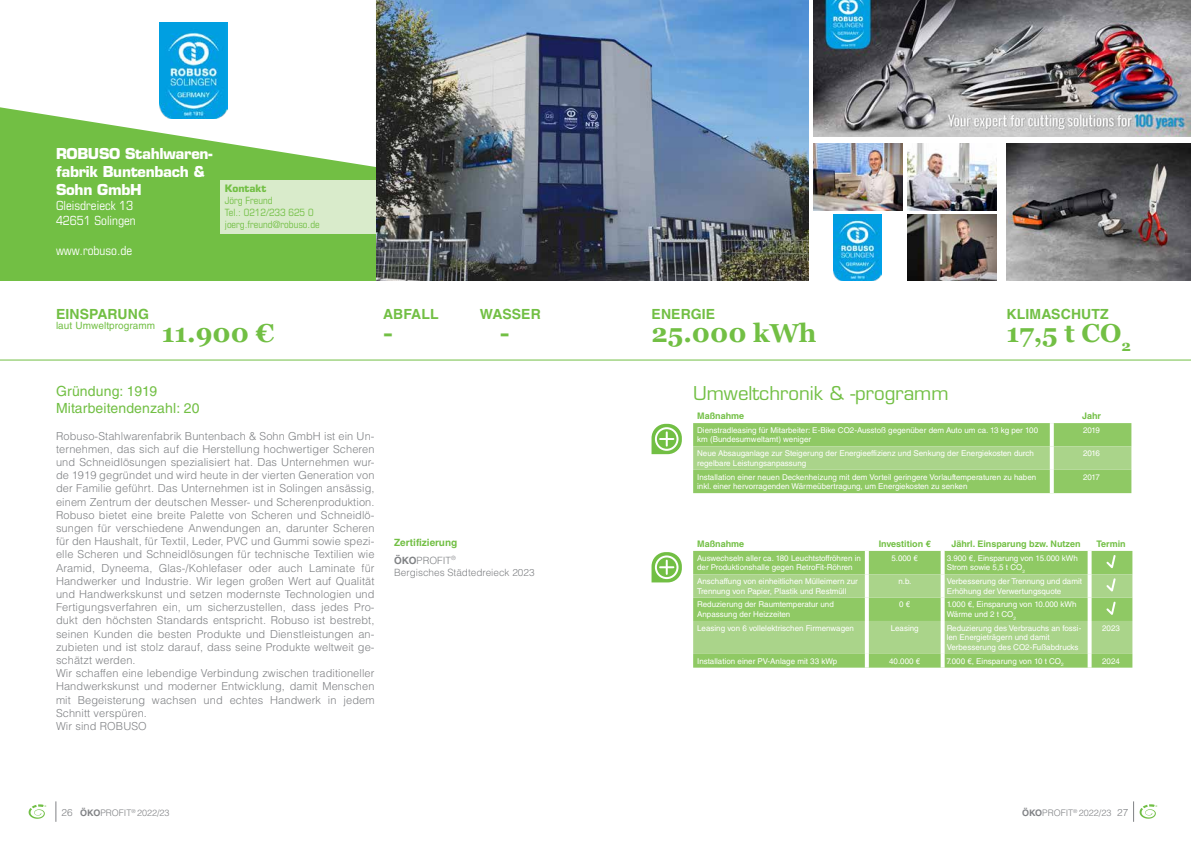
<style>
.page{position:relative;width:1191px;height:842px;background:#fff}
.page>*{position:absolute;margin:0;border:0;box-sizing:border-box;transform-origin:0 0}
.t1{font:700 26px "Georgia";color:#72bf44}
.t2{font:18.6px "Eurostile LT Std";color:#72bf44}
.t3{font:700 14.7px/17.6px "Eurostile LT Std";letter-spacing:-.02em;color:#fff}
.t4{font:700 14px "Helvetica LT Std";letter-spacing:.01em;color:#72bf44}
.t5{font:14px/16.8px "Helvetica LT Std";letter-spacing:.01em;color:#72bf44}
.t6{font:condensed 12.6px/15.1px "Eurostile LT Std";color:#fff}
.t7{font:300 11px/13.2px "Helvetica LT Std";letter-spacing:.01em;color:#808285}
.t8{font:condensed 10px/12px "Eurostile LT Std";color:#72bf44}
.t9{font:300 10px "Helvetica LT Std";color:#808285}
.t10{font:700 10px/18px "Helvetica LT Std";color:#72bf44}
.t11{font:10px "Helvetica LT Std";letter-spacing:.01em;color:#72bf44}
.t12{font:700 10px "Eurostile LT Std";color:#72bf44}
.t13{font:700 9px "Helvetica LT Std";color:#72bf44}
.t14{font:300 9px "Helvetica LT Std";color:#808285}
.t15{font:8px/9.6px "Helvetica LT Std";color:#fff}
.t16{font:300 5.2px "Helvetica LT Std";color:#808285}
.t17{font:2.2px "Oswald";color:#71bf45}
.s1{color:#808285}
.s2{font-weight:300;color:#808285}
.s3{font-weight:700}
</style>
<div class="page">
<div style="left:0;top:0;width:376px;height:281px;background:#72bf44"></div>
<div style="left:220px;top:180px;width:156px;height:54px;background:#d9ebcb"></div>
<svg style="left:0;top:0;width:376px;height:167px;fill:#fff"></svg>
<hr style="left:0;top:360px;width:1191px;height:1px;background:#72bf44">
<svg style="left:56px;top:801px;width:1px;height:21px"></svg>
<svg style="left:651px;top:424px;width:31px;height:30px"></svg>
<svg style="left:651px;top:552px;width:31px;height:30px"></svg>
<svg style="left:29px;top:804px;width:16px;height:15px"></svg>
<svg style="left:1133px;top:801px;width:22px;height:21px"></svg>
<svg style="left:693px;top:423px;width:438px;height:70px;background:#99cd72"></svg>
<svg style="left:1049px;top:423px;width:4px;height:23px"></svg>
<svg style="left:1049px;top:446px;width:4px;height:24px"></svg>
<svg style="left:1049px;top:470px;width:4px;height:23px"></svg>
<svg style="left:693px;top:654px;width:439px;height:14px;background:#92ca68"></svg>
<svg style="left:865px;top:654px;width:4px;height:14px"></svg>
<svg style="left:940px;top:654px;width:4px;height:14px"></svg>
<svg style="left:1087px;top:654px;width:4px;height:14px"></svg>
<svg style="left:693px;top:550px;width:439px;height:104px;background:#a1d17e"></svg>
<img style="left:834px;top:214px;width:47px;height:67px">
<img style="left:1006px;top:144px;width:185px;height:137px">
<img style="left:813px;top:0;width:378px;height:137px">
<img style="left:376px;top:0;width:432px;height:281px">
<img style="left:160px;top:23px;width:67px;height:96px">
<img style="left:907px;top:144px;width:89px;height:66px">
<img style="left:813px;top:144px;width:89px;height:66px">
<img style="left:907px;top:214px;width:89px;height:67px">
<h3 class="t3" style="left:56px;top:145px;width:158px">ROBUSO Stahlwaren&shy;fabrik Buntenbach &amp;<br>Sohn GmbH</h3>
<p class="t6" style="left:56px;top:198px;width:81px">Gleisdreieck 13<br>42651 Solingen</p>
<p class="t6" style="left:56px;top:243px;width:78px">www.robuso.de</p>
<p class="t12" style="left:225px;top:182px;width:43px">Kontakt</p>
<p class="t8" style="left:225px;top:194px;width:96px">Jörg Freund<br>Tel.: 0212/233 625 0 joerg.freund@robuso.de</p>
<p class="t4" style="left:56px;top:306px;width:94px">EINSPARUNG</p>
<p class="t11" style="left:56px;top:320px;width:101px">laut Umweltprogramm</p>
<p class="t4" style="left:383px;top:306px;width:57px">ABFALL</p>
<p class="t4" style="left:480px;top:306px;width:62px">WASSER</p>
<p class="t4" style="left:651px;top:306px;width:65px">ENERGIE</p>
<p class="t4" style="left:1006px;top:306px;width:104px">KLIMASCHUTZ</p>
<h1 class="t1" style="left:162px;top:316px;width:114px">11.900 €</h1>
<h1 class="t1" style="left:651px;top:316px;width:167px">25.000 kWh</h1>
<h1 class="t1" style="left:383px;top:316px;width:11px">-</h1>
<h1 class="t1" style="left:500px;top:316px;width:11px">-</h1>
<h1 class="t1" style="left:1006px;top:316px;width:126px">17,5 t CO<sub>2</sub></h1>
<p class="t5" style="left:56px;top:383px;width:145px">Gründung: 1919<br>Mitarbeitendenzahl: 20</p>
<p class="t7" style="left:56px;top:429px;width:320px">Robuso-Stahlwarenfabrik Buntenbach &amp; Sohn GmbH ist ein Un&shy;ternehmen, das sich auf die Herstellung hochwertiger Scheren und Schneidlösungen spezialisiert hat. Das Unternehmen wur&shy;de 1919 gegründet und wird heute in der vierten Generation von der Familie geführt. Das Unternehmen ist in Solingen ansässig, einem Zentrum der deutschen Messer- und Scherenproduktion.<br>Robuso bietet eine breite Palette von Scheren und Schneidlö&shy;sungen für verschiedene Anwendungen an, darunter Scheren für den Haushalt, für Textil, Leder, PVC und Gummi sowie spezi&shy;elle Scheren und Schneidlösungen für technische Textilien wie Aramid, Dyneema, Glas-/Kohlefaser oder auch Laminate für Handwerker und Industrie. Wir legen großen Wert auf Qualität und Handwerkskunst und setzen modernste Technologien und Fertigungsverfahren ein, um sicherzustellen, dass jedes Pro&shy;dukt den höchsten Standards entspricht. Robuso ist bestrebt, seinen Kunden die besten Produkte und Dienstleistungen an&shy;zubieten und ist stolz darauf, dass seine Produkte weltweit ge&shy;schätzt werden.<br>Wir schaffen eine lebendige Verbindung zwischen traditioneller Handwerkskunst und moderner Entwicklung, damit Menschen mit Begeisterung wachsen und echtes Handwerk in jedem Schnitt verspüren.<br>Wir sind ROBUSO</p>
<p class="t10" style="left:394px;top:533px;width:65px">Zertifizierung<br><span class="s1">ÖKO</span><span class="s2">PROFIT</span><sup>®</sup></p>
<p class="t9" style="left:394px;top:566px;width:142px">Bergisches Städtedreieck 2023</p>
<h2 class="t2" style="left:693px;top:382px;width:257px">Umweltchronik &amp; -programm</h2>
<p class="t13" style="left:697px;top:410px;width:49px">Maßnahme</p>
<p class="t13" style="left:1082px;top:410px;width:20px">Jahr</p>
<p class="t15" style="left:697px;top:425px;width:342px">Dienstradleasing für Mitarbeiter: E-Bike CO2-Ausstoß gegenüber dem Auto um ca. 13 kg per 100 km (Bundesumweltamt) weniger</p>
<p class="t15" style="left:1083px;top:425px;width:18px">2019</p>
<p class="t15" style="left:697px;top:449px;width:338px">Neue Absauganlage zur Steigerung der Energieeffizienz und Senkung der Energiekosten durch regelbare Leistungsanpassung</p>
<p class="t15" style="left:1083px;top:449px;width:18px">2016</p>
<p class="t15" style="left:697px;top:472px;width:340px">Installation einer neuen Deckenheizung mit dem Vorteil geringere Vorlauftemperaturen zu haben inkl. einer hervorragenden Wärmeübertragung, um Energiekosten zu senken</p>
<p class="t15" style="left:1083px;top:472px;width:18px">2017</p>
<p class="t13" style="left:697px;top:538px;width:49px">Maßnahme</p>
<p class="t13" style="left:878px;top:538px;width:53px">Investition €</p>
<p class="t13" style="left:951px;top:538px;width:131px">Jährl. Einsparung bzw. Nutzen</p>
<p class="t13" style="left:1096px;top:538px;width:31px">Termin</p>
<p class="t15" style="left:697px;top:553px;width:165px">Auswechseln aller ca. 180 Leuchtstoffröhren in der Produktionshalle gegen RetroFit-Röhren</p>
<p class="t15" style="left:891px;top:553px;width:28px">5.000 €</p>
<p class="t15" style="left:946px;top:553px;width:133px">3.900 €, Einsparung von 15.000 kWh<br>Strom sowie 5,5 t CO<sub>2</sub></p>
<p class="t15" style="left:697px;top:576px;width:162px">Anschaffung von einheitlichen Mülleimern zur<br>Trennung von Papier, Plastik und Restmüll</p>
<p class="t15" style="left:898px;top:576px;width:15px">n.b.</p>
<p class="t15" style="left:946px;top:576px;width:137px">Verbesserung der Trennung und damit<br>Erhöhung der Verwertungsquote</p>
<p class="t15" style="left:697px;top:600px;width:138px">Reduzierung der Raumtemperatur und<br>Anpassung der Heizzeiten</p>
<p class="t15" style="left:899px;top:600px;width:13px">0 €</p>
<p class="t15" style="left:946px;top:600px;width:131px">1.000 €, Einsparung von 10.000 kWh<br>Wärme und 2 t CO<sub>2</sub></p>
<p class="t15" style="left:697px;top:623px;width:158px">Leasing von 6 vollelektrischen Firmenwagen</p>
<p class="t15" style="left:890px;top:623px;width:30px">Leasing</p>
<p class="t15" style="left:946px;top:623px;width:136px">Reduzierung des Verbrauchs an fossi&shy;len Energieträgern und damit<br>Verbesserung des CO2-Fußabdrucks</p>
<p class="t15" style="left:1102px;top:623px;width:19px">2023</p>
<p class="t15" style="left:697px;top:656px;width:142px">Installation einer PV-Anlage mit 33 kWp</p>
<p class="t15" style="left:889px;top:656px;width:33px">40.000 €</p>
<p class="t15" style="left:946px;top:656px;width:119px">7.000 €, Einsparung von 10 t CO<sub>2</sub></p>
<p class="t15" style="left:1102px;top:656px;width:19px">2024</p>
<p class="t17" style="left:44px;top:804px;width:3px">®</p>
<p class="t17" style="left:1155px;top:804px;width:3px">®</p>
<p class="t9" style="left:62px;top:806px;width:13px">26</p>
<p class="t14" style="left:1022px;top:807px;width:53px"><span class="s3">ÖKO</span>PROFIT</p>
<p class="t9" style="left:1117px;top:806px;width:13px">27</p>
<p class="t14" style="left:80px;top:807px;width:91px"><span class="s3">ÖKO</span>PROFIT<sup>®</sup> 2022/23</p>
<p class="t14" style="left:1079px;top:807px;width:34px">2022/23</p>
<p class="t16" style="left:1073px;top:808px;width:6px">®</p>
</div>
